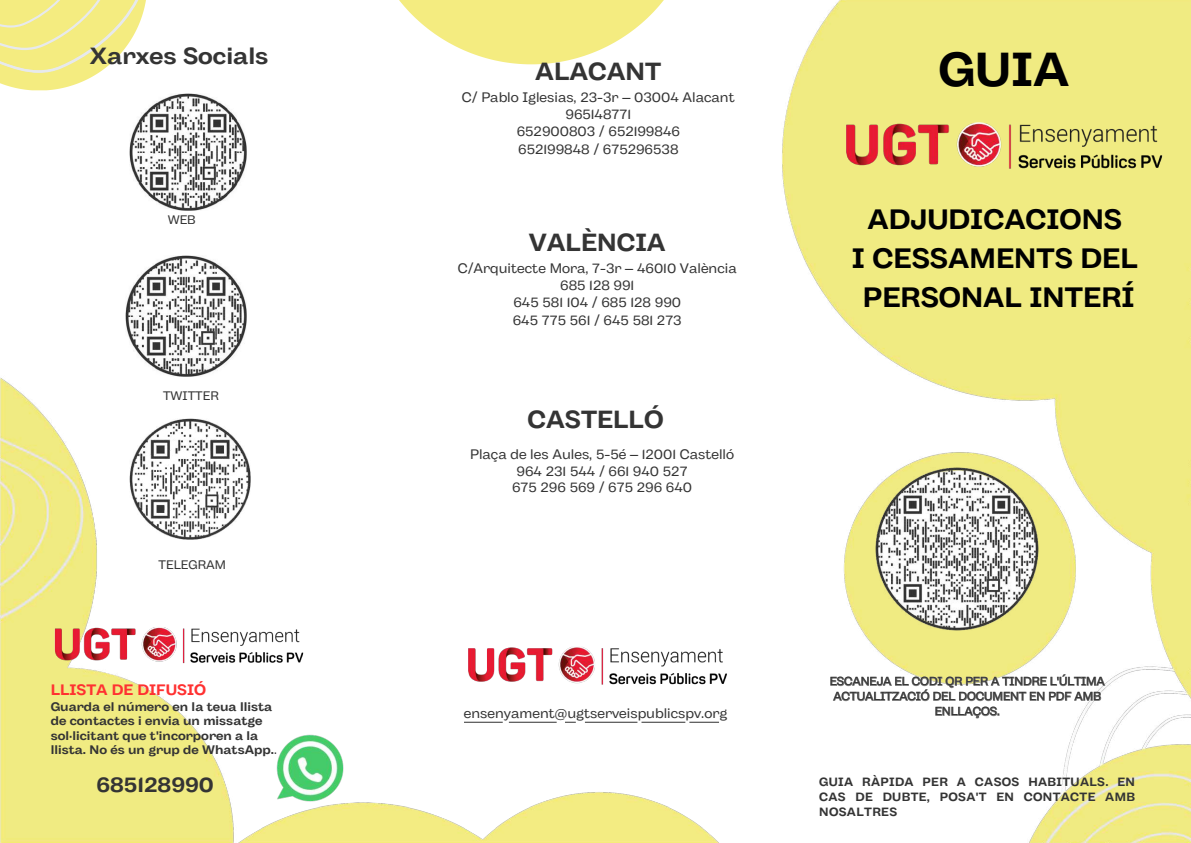
<style>
.page{position:relative;width:1191px;height:843px;background:#fff}
.page>*{position:absolute;margin:0;border:0;box-sizing:border-box;transform-origin:0 0}
.t1{font:700 47.6px "Body Grotesque Fit";color:#000}
.t2{font:700 28px/39px "Body Grotesque Fit";color:#000;text-align:center}
.t3{font:700 24.8px "Body Grotesque Fit";color:#343434}
.t4{font:700 23.4px "Body Grotesque Fit";color:#343434}
.t5{font:700 21.1px "Body Grotesque Fit";color:#343434}
.t6{font:700 15.1px "Body Grotesque Fit";color:#ff3131}
.t7{font:13.7px/17.2px "Body Grotesque Fit";color:#343434;text-align:center}
.t8{font:700 12.4px/14.2px "Body Grotesque Fit";color:#343434}
.t9{font:12.4px "Body Grotesque Fit";color:#343434}
.t10{font:700 12px/15px "Body Grotesque Fit";letter-spacing:.03em;color:#343434;text-align:justify}
.t11{font:11.6px/15px "Body Grotesque Fit";color:#343434;text-align:center}
.s1{font-weight:400}
</style>
<div class="page">
<img style="left:0;top:376px;width:226px;height:466px">
<img style="left:782px;top:0;width:408px;height:842px">
<svg style="left:0;top:0;width:146px;height:90px"></svg>
<svg style="left:399px;top:0;width:264px;height:64px"></svg>
<img style="left:142px;top:786px;width:576px;height:56px">
<img style="left:875px;top:467px;width:163px;height:163px">
<svg style="left:464px;top:721px;width:255px;height:1px"></svg>
<img style="left:835px;top:110px;width:336px;height:69px">
<img style="left:468px;top:647px;width:259px;height:38px">
<img style="left:129px;top:418px;width:122px;height:121px">
<img style="left:125px;top:255px;width:121px;height:121px">
<img style="left:129px;top:94px;width:117px;height:117px">
<img style="left:273px;top:734px;width:75px;height:71px">
<img style="left:47px;top:617px;width:257px;height:54px">
<svg style="left:829px;top:670px;width:276px;height:59px"></svg>
<h3 class="t4" style="left:90px;top:43px;width:180px">Xarxes Socials</h3>
<p class="t9" style="left:168px;top:213px;width:30px">WEB</p>
<p class="t9" style="left:163px;top:388px;width:57px">TWITTER</p>
<p class="t9" style="left:158px;top:557px;width:69px">TELEGRAM</p>
<p class="t6" style="left:51px;top:680px;width:157px">LLISTA DE DIFUSIÓ</p>
<p class="t8" style="left:51px;top:700px;width:228px">Guarda el número en la teua llista de contactes i envia un missatge sol·licitant que t'incorporen a la llista. No és un grup de WhatsApp.<span class="s1">.</span></p>
<h3 class="t5" style="left:96px;top:772px;width:119px">685128990</h3>
<h3 class="t3" style="left:535px;top:57px;width:127px">ALACANT</h3>
<p class="t7" style="left:462px;top:90px;width:274px">C/ Pablo Iglesias, 23-3r – 03004 Alacant<br>965148771<br>652900803 / 652199846<br>652199848 / 675296538</p>
<h3 class="t3" style="left:528px;top:228px;width:138px">VALÈNCIA</h3>
<p class="t7" style="left:458px;top:260px;width:280px">C/Arquitecte Mora, 7-3r – 46010 València<br>685 128 991<br>645 581 104 / 685 128 990<br>645 775 561 / 645 581 273</p>
<h3 class="t3" style="left:527px;top:404px;width:137px">CASTELLÓ</h3>
<p class="t7" style="left:470px;top:446px;width:265px">Plaça de les Aules, 5-5é – 12001 Castelló<br>964 231 544 / 661 940 527</p>
<p class="t7" style="left:512px;top:479px;width:182px">675 296 569 / 675 296 640</p>
<p class="t7" style="left:464px;top:705px;width:265px">ensenyament@ugtserveispublicspv.org</p>
<h1 class="t1" style="left:938px;top:42px;width:132px">GUIA</h1>
<h2 class="t2" style="left:851px;top:202px;width:287px">ADJUDICACIONS<br>I CESSAMENTS DEL<br>PERSONAL INTERÍ</h2>
<p class="t11" style="left:829px;top:674px;width:276px">ESCANEJA EL CODI QR PER A TINDRE L'ÚLTIMA<br>ACTUALITZACIÓ DEL DOCUMENT EN PDF AMB<br>ENLLAÇOS.</p>
<p class="t10" style="left:819px;top:775px;width:317px">GUIA RÀPIDA PER A CASOS HABITUALS. EN CAS DE DUBTE, POSA'T EN CONTACTE AMB NOSALTRES</p>
</div>
